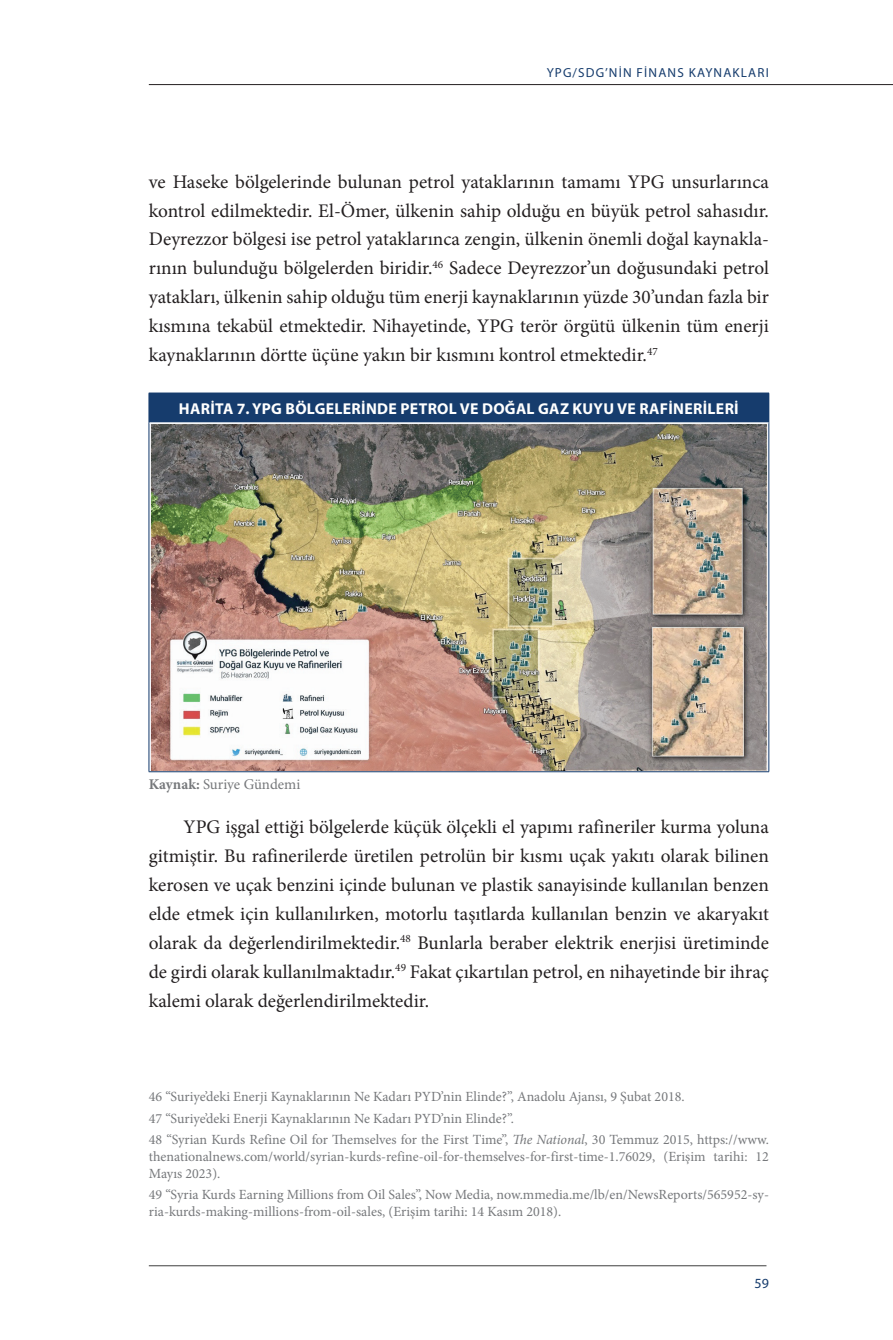
<style>
.page{position:relative;width:893px;height:1340px;background:#fff}
.page>*{position:absolute;margin:0;border:0;box-sizing:border-box;transform-origin:0 0}
.t1{font:19.25px/28.9px "Minion Pro";color:#231f20;text-align:justify}
.t2{font:700 15.75px "Myriad Pro";letter-spacing:.02em;color:#fff}
.t3{font:14.88px "Minion Pro";color:#76787b}
.t4{font:14px/21.5px "Minion Pro";color:#76787b}
.t5{font:14px "Myriad Pro";color:#163c6d}
.t6{font:13.12px "Myriad Pro";letter-spacing:.09em;color:#163c6d}
.s1{font-weight:700}
.s2{font-style:italic}
</style>
<div class="page">
<hr style="left:149px;top:1265px;width:617px;height:1px;background:#3e3e3f">
<hr style="left:149px;top:84px;width:744px;height:1px;background:#231f20">
<div style="left:149px;top:393px;width:620px;height:30px;background:#163c6d"></div>
<hr style="left:149px;top:423px;width:1px;height:348px;background:#163c6d">
<hr style="left:768px;top:423px;width:1px;height:348px;background:#163c6d">
<hr style="left:149px;top:771px;width:620px;height:1px;background:#163c6d">
<hr style="left:149px;top:422px;width:620px;height:1px;background:#fff">
<hr style="left:149px;top:393px;width:1px;height:30px;background:#163c6d">
<img style="left:151px;top:424px;width:615px;height:346px">
<p class="t6" style="left:547px;top:65px;width:71px">YPG/SDG’NIN</p>
<p class="t6" style="left:637px;top:65px;width:17px">FINANS</p>
<p class="t6" style="left:689px;top:65px;width:18px">KAYNAKLARI</p>
<p class="t1" style="left:149px;top:167px;width:622px">ve Haseke bölgelerinde bulunan petrol yataklarının tamamı YPG unsurlarınca kontrol edilmektedir. El-Ömer, ülkenin sahip olduğu en büyük petrol sahasıdır.<br>Deyrezzor bölgesi ise petrol yataklarınca zengin, ülkenin önemli doğal kaynakla&shy;rının bulunduğu bölgelerden biridir.<sup>46</sup> Sadece Deyrezzor’un doğusundaki petrol yatakları, ülkenin sahip olduğu tüm enerji kaynaklarının yüzde 30’undan fazla bir kısmına tekabül etmektedir. Nihayetinde, YPG terör örgütü ülkenin tüm enerji kaynaklarının dörtte üçüne yakın bir kısmını kontrol etmektedir.<sup>47</sup></p>
<p class="t2" style="left:179px;top:398px;width:559px">HARITA 7. YPG BÖLGELERINDE PETROL VE DOĞAL GAZ KUYU VE RAFINERILERI</p>
<p class="t3" style="left:149px;top:774px;width:153px"><span class="s1">Kaynak:</span> Suriye Gündemi</p>
<p class="t1" style="left:149px;top:812px;width:622px;text-indent:35px">YPG işgal ettiği bölgelerde küçük ölçekli el yapımı rafineriler kurma yoluna gitmiştir. Bu rafinerilerde üretilen petrolün bir kısmı uçak yakıtı olarak bilinen kerosen ve uçak benzini içinde bulunan ve plastik sanayisinde kullanılan benzen elde etmek için kullanılırken, motorlu taşıtlarda kullanılan benzin ve akaryakıt olarak da değerlendirilmektedir.<sup>48</sup> Bunlarla beraber elektrik enerjisi üretiminde de girdi olarak kullanılmaktadır.<sup>49</sup> Fakat çıkartılan petrol, en nihayetinde bir ihraç kalemi olarak değerlendirilmektedir.</p>
<p class="t4" style="left:149px;top:1086px;width:622px">46 “Suriye’deki Enerji Kaynaklarının Ne Kadarı PYD’nin Elinde?”, Anadolu Ajansı, 9 Şubat 2018.<br>47 “Suriye’deki Enerji Kaynaklarının Ne Kadarı PYD’nin Elinde?”.<br>48 “Syrian Kurds Refine Oil for Themselves for the First Time”, <span class="s2">The National</span>, 30 Temmuz 2015, https://www.</p>
<p class="t4" style="left:149px;top:1148px;width:622px;line-height:16.6px">thenationalnews.com/world/syrian-kurds-refine-oil-for-themselves-for-first-time-1.76029, (Erişim tarihi: 12<br>Mayıs 2023).</p>
<p class="t4" style="left:149px;top:1186px;width:622px;line-height:16.6px">49 “Syria Kurds Earning Millions from Oil Sales”, Now Media, now.mmedia.me/lb/en/NewsReports/565952-sy&shy;ria-kurds-making-millions-from-oil-sales, (Erişim tarihi: 14 Kasım 2018).</p>
<p class="t5" style="left:755px;top:1274px;width:16px">59</p>
</div>
